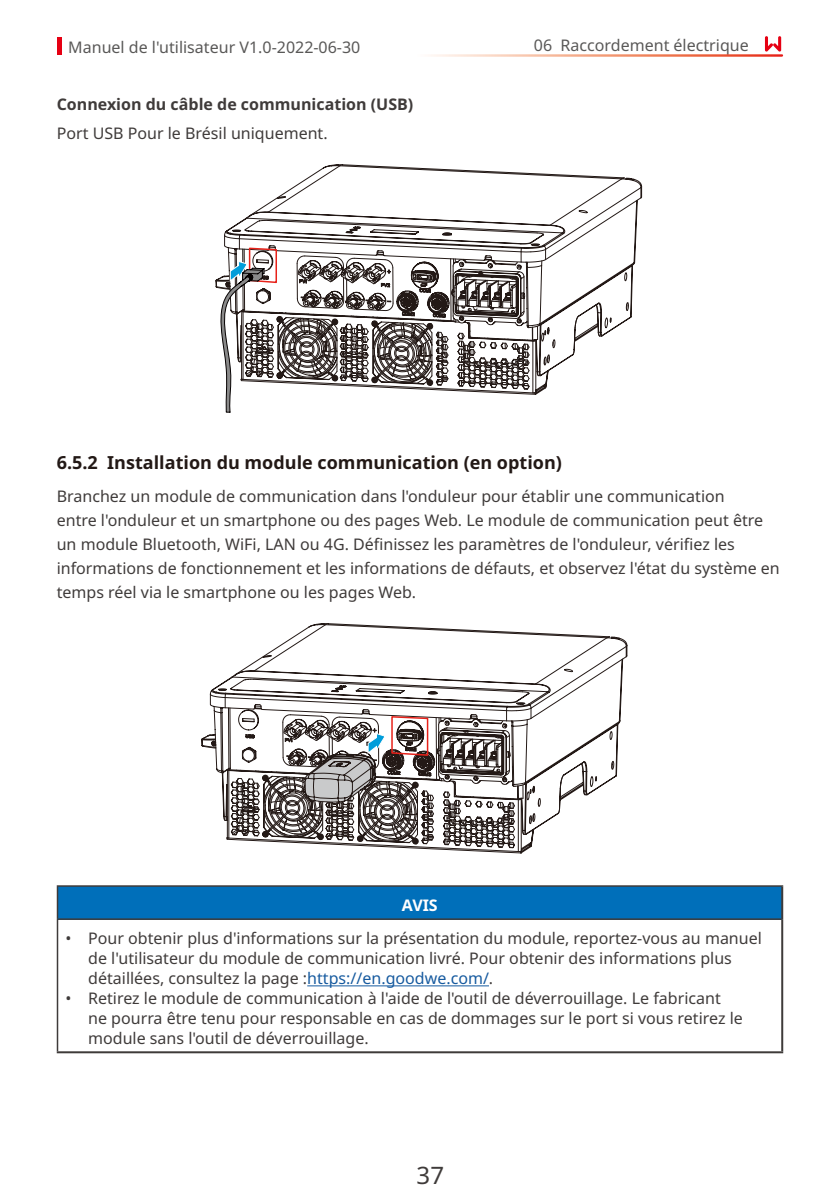
<style>
.page{position:relative;width:840px;height:1191px;background:#fff}
.page>*{position:absolute;margin:0;border:0;box-sizing:border-box;transform-origin:0 0}
.t1{font:24px "Noto Sans";color:#3f3b3a}
.t2{font:700 18px "Noto Sans";color:#231916}
.t3{font:16px/20px "Noto Sans";color:#3f3b3a}
.t4{font:16px "Noto Sans";color:#595857}
.t5{font:700 16px "Noto Sans";color:#3f3b3a}
.t6{font:700 16px "Noto Sans";color:#fff}
.s1{color:#165a9f}
</style>
<div class="page">
<hr style="left:57px;top:37px;width:4px;height:18px;background:#e60013">
<svg style="left:764px;top:36px;width:16px;height:16px"></svg>
<div style="left:57px;top:886px;width:724px;height:33px;background:#006fba"></div>
<hr style="left:57px;top:885px;width:725px;height:1px;background:#3f3b3a">
<hr style="left:57px;top:886px;width:1px;height:32px;background:#3f3b3a">
<hr style="left:57px;top:918px;width:723px;height:2px;background:#3f3b3a">
<hr style="left:57px;top:920px;width:1px;height:131px;background:#3f3b3a">
<hr style="left:780px;top:886px;width:2px;height:33px;background:#3f3b3a">
<hr style="left:780px;top:919px;width:2px;height:132px;background:#3f3b3a">
<hr style="left:57px;top:1051px;width:725px;height:2px;background:#3f3b3a">
<hr style="left:307px;top:985px;width:181px;height:1px;background:#165a9f">
<svg style="left:213px;top:623px;width:414px;height:156px"></svg>
<svg style="left:596px;top:714px;width:17px;height:76px"></svg>
<svg style="left:238px;top:685px;width:358px;height:145px"></svg>
<svg style="left:201px;top:689px;width:333px;height:164px"></svg>
<svg style="left:227px;top:164px;width:414px;height:156px"></svg>
<svg style="left:611px;top:255px;width:17px;height:76px"></svg>
<svg style="left:252px;top:226px;width:359px;height:145px"></svg>
<svg style="left:215px;top:230px;width:334px;height:183px"></svg>
<p class="t4" style="left:68px;top:36px;width:293px">Manuel de l'utilisateur V1.0-2022-06-30</p>
<p class="t4" style="left:533px;top:33px;width:216px">06 Raccordement électrique</p>
<p class="t5" style="left:57px;top:93px;width:358px">Connexion du câble de communication (USB)</p>
<p class="t3" style="left:57px;top:124px;width:272px">Port USB Pour le Brésil uniquement.</p>
<p class="t2" style="left:57px;top:449px;width:506px">6.5.2 Installation du module communication (en option)</p>
<p class="t3" style="left:57px;top:484px;width:724px;line-height:24px">Branchez un module de communication dans l'onduleur pour établir une communication<br>entre l'onduleur et un smartphone ou des pages Web. Le module de communication peut être un module Bluetooth, WiFi, LAN ou 4G. Définissez les paramètres de l'onduleur, vérifiez les informations de fonctionnement et les informations de défauts, et observez l'état du système en temps réel via le smartphone ou les pages Web.</p>
<p class="t6" style="left:401px;top:894px;width:37px">AVIS</p>
<p class="t3" style="left:88px;top:928px;width:674px;text-indent:-23px">• Pour obtenir plus d'informations sur la présentation du module, reportez-vous au manuel de l'utilisateur du module de communication livré. Pour obtenir des informations plus détaillées, consultez la page :<span class="s1">https://en.goodwe.com/</span>.</p>
<p class="t3" style="left:88px;top:988px;width:655px;text-indent:-23px">• Retirez le module de communication à l'aide de l'outil de déverrouillage. Le fabricant ne pourra être tenu pour responsable en cas de dommages sur le port si vous retirez le module sans l'outil de déverrouillage.</p>
<h1 class="t1" style="left:416px;top:1157px;width:29px">37</h1>
</div>
